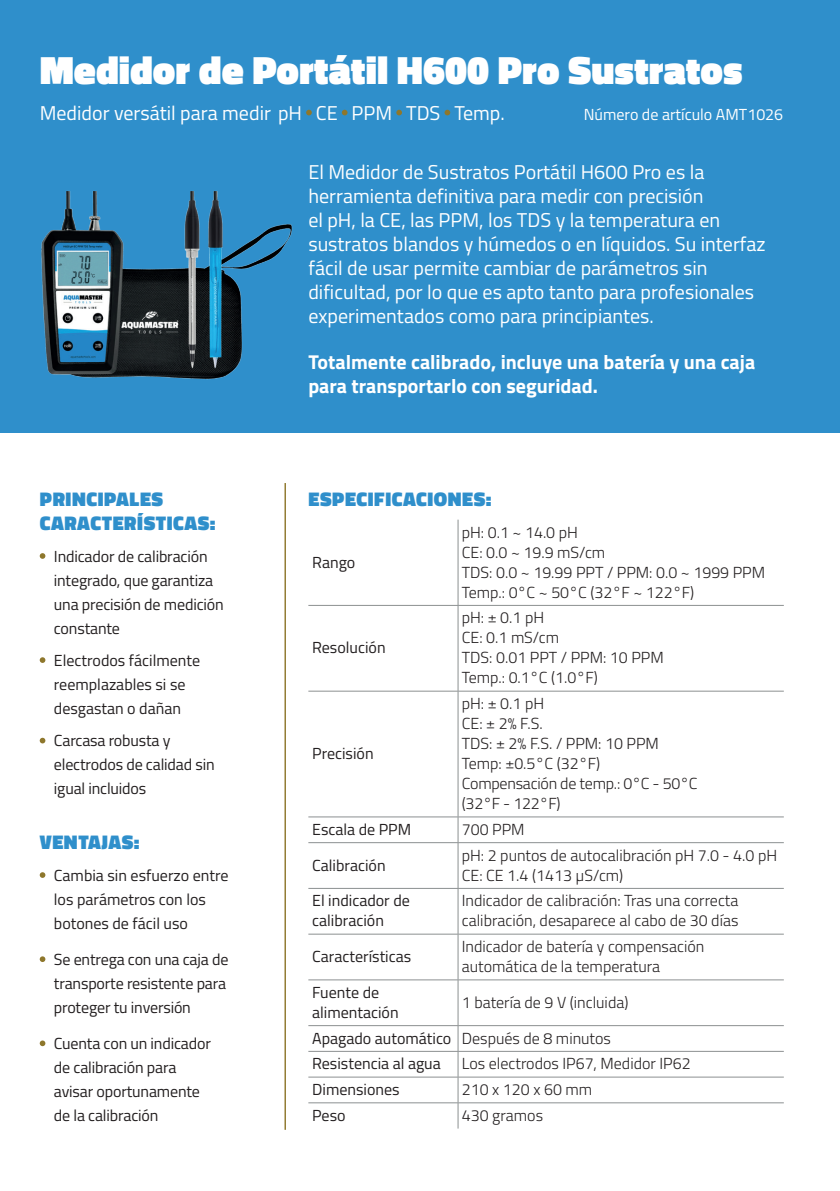
<style>
.page{position:relative;width:840px;height:1191px;background:#fff}
.page>*{position:absolute;margin:0;border:0;box-sizing:border-box;transform-origin:0 0}
.t1{font:900 40px "Titillium Web";color:#fff}
.t2{font:20px/24px "Titillium Web";color:#fff}
.t3{font:700 20px/24px "Titillium Web";color:#fff}
.t4{font:900 20px/24px "Titillium Web";letter-spacing:.03em;color:#2f8fcb}
.t5{font:16px/24px "Titillium Web";letter-spacing:-.01em;color:#231f20}
.t6{font:300 16px/20px "Titillium Web";color:#231f20}
.t7{font:16px "Titillium Web";color:#fff}
.s1{font-weight:300}
</style>
<div class="page">
<div style="left:0;top:0;width:839px;height:432px;background:#2f8fcb"></div>
<img style="left:41px;top:191px;width:252px;height:189px">
<svg style="left:40px;top:553px;width:5px;height:6px"></svg>
<svg style="left:40px;top:657px;width:5px;height:6px"></svg>
<svg style="left:40px;top:737px;width:5px;height:6px"></svg>
<svg style="left:40px;top:872px;width:5px;height:6px"></svg>
<svg style="left:40px;top:956px;width:5px;height:6px"></svg>
<svg style="left:40px;top:1040px;width:5px;height:6px"></svg>
<svg style="left:306px;top:110px;width:5px;height:5px"></svg>
<svg style="left:341px;top:110px;width:6px;height:5px"></svg>
<svg style="left:396px;top:110px;width:6px;height:5px"></svg>
<svg style="left:444px;top:110px;width:6px;height:5px"></svg>
<hr style="left:284px;top:483px;width:2px;height:646px;background:#8e772c">
<hr style="left:457px;top:519px;width:1px;height:86px;background:#8c9091">
<hr style="left:308px;top:605px;width:150px;height:1px;background:#8c9091">
<hr style="left:458px;top:605px;width:325px;height:1px;background:#8c9091">
<hr style="left:457px;top:605px;width:1px;height:86px;background:#8c9091">
<hr style="left:308px;top:691px;width:150px;height:1px;background:#8c9091">
<hr style="left:458px;top:691px;width:325px;height:1px;background:#8c9091">
<hr style="left:457px;top:691px;width:1px;height:125px;background:#8c9091">
<hr style="left:308px;top:816px;width:150px;height:1px;background:#8c9091">
<hr style="left:458px;top:816px;width:325px;height:1px;background:#8c9091">
<svg style="left:457px;top:817px;width:1px;height:25px"></svg>
<hr style="left:308px;top:842px;width:150px;height:1px;background:#8c9091">
<hr style="left:458px;top:842px;width:325px;height:1px;background:#8c9091">
<hr style="left:457px;top:843px;width:1px;height:45px;background:#8c9091">
<hr style="left:308px;top:888px;width:150px;height:1px;background:#8c9091">
<hr style="left:458px;top:888px;width:325px;height:1px;background:#8c9091">
<hr style="left:457px;top:888px;width:1px;height:46px;background:#8c9091">
<hr style="left:308px;top:933px;width:150px;height:1px;background:#8c9091">
<hr style="left:458px;top:933px;width:325px;height:1px;background:#8c9091">
<hr style="left:457px;top:934px;width:1px;height:45px;background:#8c9091">
<hr style="left:308px;top:979px;width:150px;height:1px;background:#8c9091">
<hr style="left:458px;top:979px;width:325px;height:1px;background:#8c9091">
<hr style="left:457px;top:980px;width:1px;height:45px;background:#8c9091">
<hr style="left:308px;top:1025px;width:150px;height:1px;background:#8c9091">
<hr style="left:458px;top:1025px;width:325px;height:1px;background:#8c9091">
<hr style="left:308px;top:1051px;width:150px;height:1px;background:#8c9091">
<hr style="left:458px;top:1051px;width:325px;height:1px;background:#8c9091">
<hr style="left:308px;top:1076px;width:150px;height:1px;background:#8c9091">
<hr style="left:458px;top:1076px;width:325px;height:1px;background:#8c9091">
<hr style="left:308px;top:1102px;width:150px;height:1px;background:#8c9091">
<hr style="left:458px;top:1102px;width:325px;height:1px;background:#8c9091">
<svg style="left:457px;top:1026px;width:1px;height:102px"></svg>
<h1 class="t1" style="left:40px;top:41px;width:704px">Medidor de Portátil H600 Pro Sustratos</h1>
<p class="t2" style="left:40px;top:100px;width:466px">Medidor versátil para medir pH CE PPM TDS Temp.</p>
<p class="t7" style="left:583px;top:103px;width:201px">Número de artículo AMT1026</p>
<p class="t4" style="left:40px;top:487px;width:177px">PRINCIPALES<br>CARACTERÍSTICAS:</p>
<p class="t5" style="left:54px;top:543px;width:171px">Indicador de calibración integrado, que garantiza una precisión de medición constante</p>
<p class="t5" style="left:54px;top:647px;width:148px">Electrodos fácilmente reemplazables si se desgastan o dañan</p>
<p class="t5" style="left:54px;top:728px;width:162px">Carcasa robusta y electrodos de calidad sin igual incluidos</p>
<p class="t4" style="left:40px;top:830px;width:101px">VENTAJAS:</p>
<p class="t5" style="left:54px;top:862px;width:176px">Cambia sin esfuerzo entre los parámetros con los botones de fácil uso</p>
<p class="t5" style="left:54px;top:946px;width:176px">Se entrega con una caja de transporte resistente para proteger tu inversión</p>
<p class="t5" style="left:54px;top:1030px;width:158px">Cuenta con un indicador de calibración para avisar oportunamente de la calibración</p>
<p class="t2" style="left:308px;top:159px;width:458px">El Medidor de Sustratos Portátil H600 Pro es la herramienta definitiva para medir con precisión<br>el pH, la CE, las PPM, los TDS y la temperatura en sustratos blandos y húmedos o en líquidos. Su interfaz fácil de usar permite cambiar de parámetros sin dificultad, por lo que es apto tanto para profesionales experimentados como para principiantes.</p>
<p class="t3" style="left:308px;top:348px;width:448px">Totalmente calibrado, incluye una batería y una caja para transportarlo con seguridad.</p>
<p class="t4" style="left:308px;top:487px;width:185px">ESPECIFICACIONES:</p>
<p class="t5" style="left:312px;top:549px;width:45px">Rango</p>
<p class="t5" style="left:312px;top:635px;width:75px">Resolución</p>
<p class="t5" style="left:312px;top:740px;width:63px">Precisión</p>
<p class="t6" style="left:461px;top:521px;width:304px">pH: 0.1 ~ 14.0 pH<br>CE: 0.0 ~ 19.9 mS/cm<br>TDS: 0.0 ~ 19.99 PPT / PPM: 0.0 ~ 1999 PPM<br>Temp.: 0°C ~ 50°C (32°F ~ 122°F)</p>
<p class="t6" style="left:461px;top:607px;width:203px">pH: ± 0.1 pH<br>CE: 0.1 mS/cm<br>TDS: 0.01 PPT / PPM: 10 PPM<br>Temp.: 0.1°C (1.0°F)</p>
<p class="t6" style="left:461px;top:692px;width:237px">pH: ± 0.1 pH<br>CE: ± 2% F.S.<br>TDS: ± 2% F.S. / PPM: 10 PPM<br>Temp: ±0.5°C (32°F)<br>Compensación de temp.: 0°C - 50°C (32°F - 122°F)</p>
<p class="t5" style="left:312px;top:816px;width:100px">Escala de PPM</p>
<p class="t6" style="left:461px;top:818px;width:64px">700 PPM</p>
<p class="t5" style="left:312px;top:852px;width:75px">Calibración</p>
<p class="t6" style="left:461px;top:844px;width:316px">pH: 2 puntos de autocalibración pH 7.0 - 4.0 pH<br>CE: CE 1.4 (1413 µS/cm)</p>
<p class="t5" style="left:312px;top:890px;width:99px;line-height:20px">El indicador de calibración</p>
<p class="t6" style="left:461px;top:890px;width:278px">Indicador de calibración: Tras una correcta calibración, desaparece al cabo de 30 días</p>
<p class="t5" style="left:312px;top:943px;width:100px">Características</p>
<p class="t6" style="left:461px;top:935px;width:244px">Indicador de batería y compensación automática de la temperatura</p>
<p class="t5" style="left:312px;top:981px;width:88px;line-height:20px">Fuente de alimentación</p>
<p class="t6" style="left:461px;top:991px;width:168px">1 batería de 9 V (incluida)</p>
<p class="t5" style="left:312px;top:1024px;width:300px;line-height:25.8px">Apagado automático <span class="s1">Después de 8 minutos<br></span>Resistencia al agua</p>
<p class="t6" style="left:461px;top:1053px;width:230px">Los electrodos IP67, Medidor IP62</p>
<p class="t5" style="left:312px;top:1076px;width:89px">Dimensiones</p>
<p class="t6" style="left:461px;top:1078px;width:132px">210 x 120 x 60 mm</p>
<p class="t5" style="left:312px;top:1102px;width:35px">Peso</p>
<p class="t6" style="left:461px;top:1104px;width:83px">430 gramos</p>
</div>
